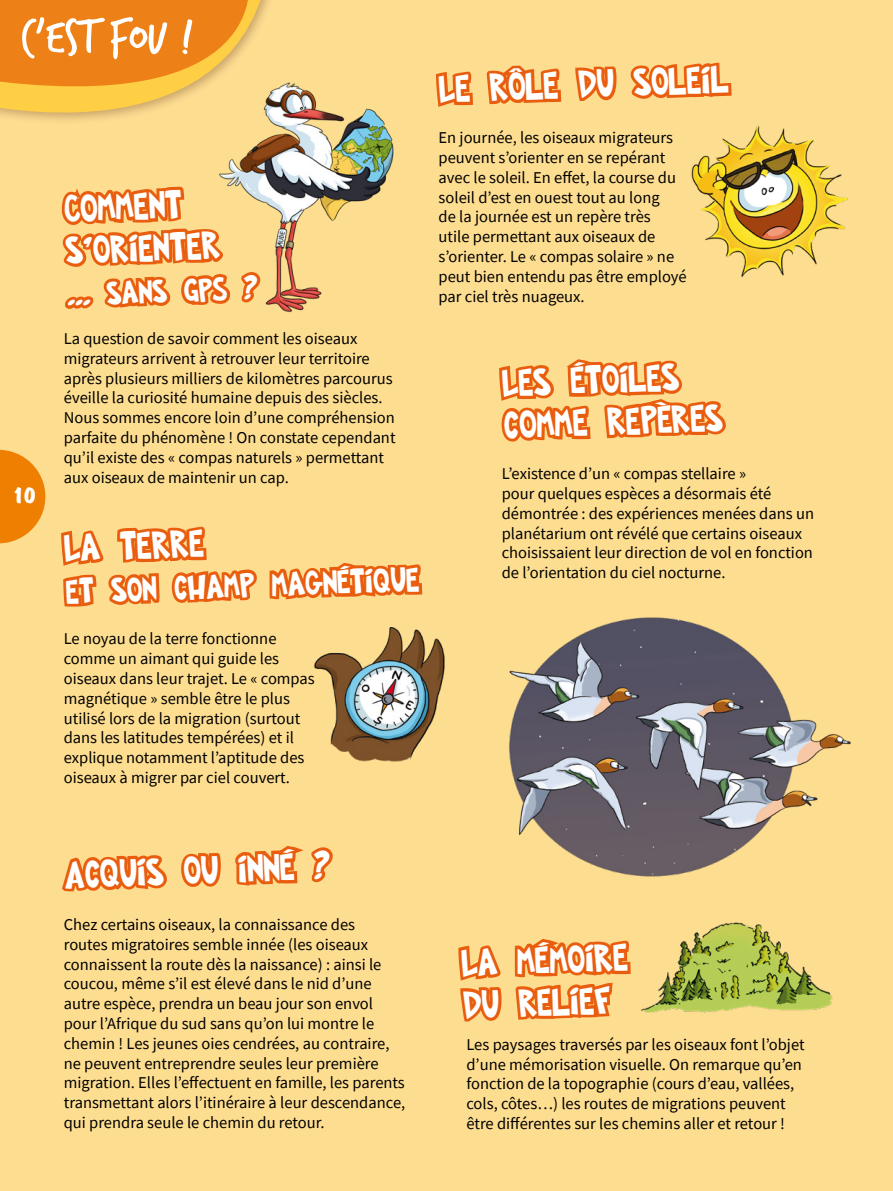
<style>
.page{position:relative;width:893px;height:1191px;background:#fddd90}
.page>*{position:absolute;margin:0;border:0;box-sizing:border-box;transform-origin:0 0}
.t1{font:50.1px "Trash Hand";color:#fff}
.t2{font:39px/42px "FOP Title Style Font";color:#fff}
.t3{font:34.5px "FOP Title Style Font";color:#fff}
.t4{font:33px "FOP Title Style Font";color:#fff}
.t5{font:24px "Dom Bold BT";color:#fff}
.t6{font:16.5px/19.8px "Source Sans Pro";color:#000}
</style>
<div class="page">
<svg style="left:458px;top:945px;width:44px;height:77px"></svg>
<svg style="left:514px;top:939px;width:117px;height:81px"></svg>
<svg style="left:436px;top:71px;width:37px;height:36px"></svg>
<svg style="left:486px;top:62px;width:246px;height:380px"></svg>
<hr style="left:892px;top:980px;width:1px;height:211px;background:#fff">
<svg style="left:0;top:0;width:423px;height:892px"></svg>
<img style="left:309px;top:614px;width:136px;height:150px">
<img style="left:676px;top:112px;width:172px;height:182px">
<img style="left:509px;top:617px;width:342px;height:260px">
<img style="left:213px;top:69px;width:187px;height:246px">
<img style="left:641px;top:922px;width:192px;height:91px">
<p class="t1" style="left:21px;top:13px;width:173px">C’EST FOU !</p>
<p class="t5" style="left:12px;top:480px;width:25px">10</p>
<p class="t2" style="left:64px;top:189px;width:119px;rotate:-2deg">Comment</p>
<p class="t2" style="left:65px;top:231px;width:156px;rotate:-2deg">s’orienter</p>
<p class="t4" style="left:67px;top:279px;width:192px;rotate:-2deg">... sans GPS ?</p>
<p class="t6" style="left:64px;top:328px;width:333px">La question de savoir comment les oiseaux migrateurs arrivent à retrouver leur territoire après plusieurs milliers de kilomètres parcourus éveille la curiosité humaine depuis des siècles.<br>Nous sommes encore loin d’une compréhension parfaite du phénomène ! On constate cependant qu’il existe des « compas naturels » permettant aux oiseaux de maintenir un cap.</p>
<p class="t2" style="left:64px;top:528px;width:141px;rotate:-2deg">La terre</p>
<p class="t3" style="left:65px;top:575px;width:355px;rotate:-2deg">et son champ magnétique</p>
<p class="t6" style="left:64px;top:629px;width:252px">Le noyau de la terre fonctionne comme un aimant qui guide les oiseaux dans leur trajet. Le « compas magnétique » semble être le plus utilisé lors de la migration (surtout dans les latitudes tempérées) et il explique notamment l’aptitude des oiseaux à migrer par ciel couvert.</p>
<p class="t2" style="left:438px;top:70px;width:291px;rotate:-2deg">Le rôle du soleil</p>
<p class="t6" style="left:439px;top:128px;width:250px">En journée, les oiseaux migrateurs peuvent s’orienter en se repérant avec le soleil. En effet, la course du soleil d’est en ouest tout au long<br>de la journée est un repère très<br>utile permettant aux oiseaux de s’orienter. Le « compas solaire » ne peut bien entendu pas être employé par ciel très nuageux.</p>
<p class="t2" style="left:502px;top:363px;width:179px;rotate:-2deg">Les étoiles</p>
<p class="t2" style="left:503px;top:405px;width:221px;rotate:-2deg">comme repères</p>
<p class="t6" style="left:502px;top:464px;width:314px">L’existence d’un « compas stellaire »<br>pour quelques espèces a désormais été démontrée : des expériences menées dans un planétarium ont révélé que certains oiseaux choisissaient leur direction de vol en fonction de l’orientation du ciel nocturne.</p>
<p class="t2" style="left:64px;top:855px;width:268px;rotate:-2deg">Acquis ou inné ?</p>
<p class="t6" style="left:64px;top:914px;width:343px">Chez certains oiseaux, la connaissance des<br>routes migratoires semble innée (les oiseaux connaissent la route dès la naissance) : ainsi le coucou, même s’il est élevé dans le nid d’une autre espèce, prendra un beau jour son envol pour l’Afrique du sud sans qu’on lui montre le chemin ! Les jeunes oies cendrées, au contraire, ne peuvent entreprendre seules leur première migration. Elles l’effectuent en famille, les parents transmettant alors l’itinéraire à leur descendance, qui prendra seule le chemin du retour.</p>
<p class="t2" style="left:461px;top:943px;width:168px;rotate:-2deg">La mémoire du relief</p>
<p class="t6" style="left:466px;top:1034px;width:340px">Les paysages traversés par les oiseaux font l’objet d’une mémorisation visuelle. On remarque qu’en fonction de la topographie (cours d’eau, vallées, cols, côtes…) les routes de migrations peuvent être différentes sur les chemins aller et retour !</p>
</div>
